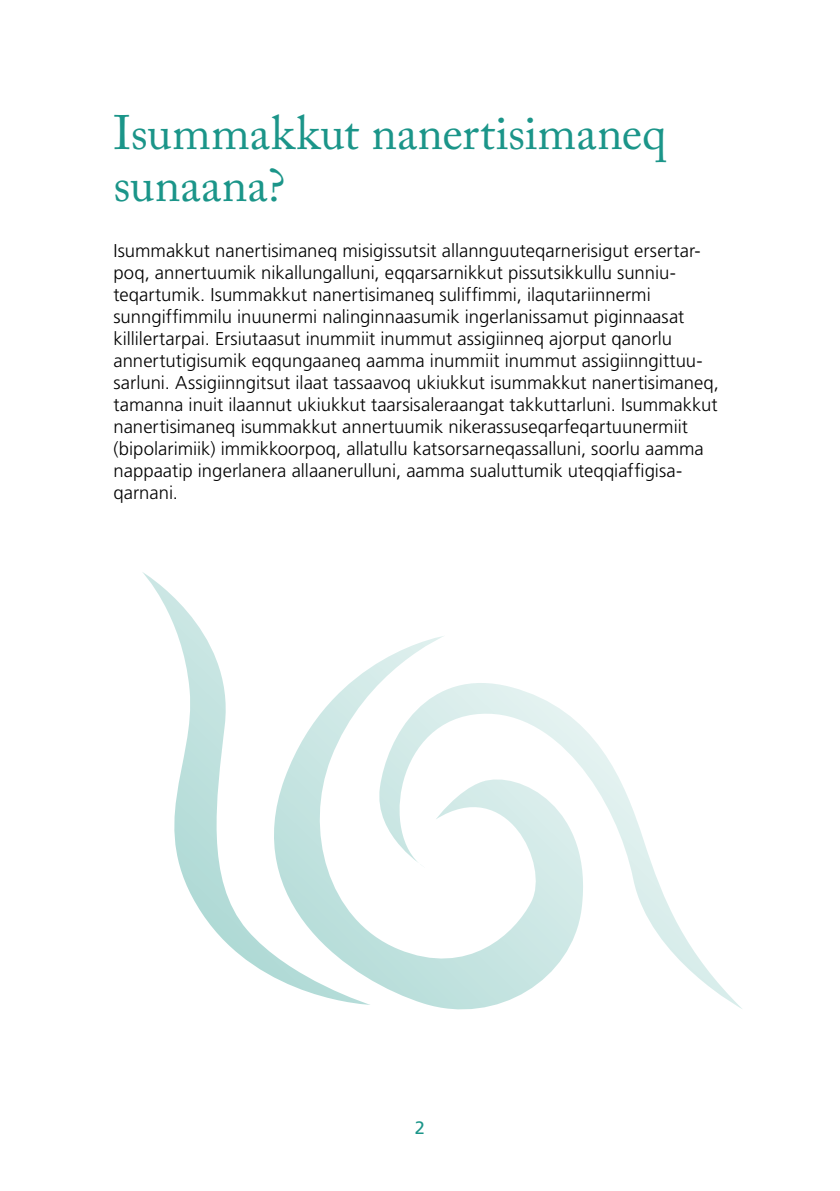
<style>
.page{position:relative;width:840px;height:1191px;background:#fff}
.page>*{position:absolute;margin:0;border:0;box-sizing:border-box;transform-origin:0 0}
.t1{font:48px/52px "Adobe Caslon Pro";letter-spacing:-.005em;color:#1b9589}
.t2{font:300 18.4px/22px "Frutiger LT Std";color:#000}
.t3{font:18px "Frutiger LT Std";color:#1b9589}
</style>
<div class="page">
<svg style="left:594px;top:740px;width:148px;height:269px"></svg>
<svg style="left:370px;top:636px;width:224px;height:374px"></svg>
<svg style="left:142px;top:572px;width:228px;height:433px"></svg>
<h1 class="t1" style="left:113px;top:106px;width:554px">Isummakkut nanertisimaneq sunaana?</h1>
<p class="t2" style="left:113px;top:240px;width:606px">Isummakkut nanertisimaneq misigissutsit allannguuteqarnerisigut ersertar&shy;poq, annertuumik nikallungalluni, eqqarsarnikkut pissutsikkullu sunniu&shy;teqartumik. Isummakkut nanertisimaneq suliffimmi, ilaqutariinnermi sunngiffimmilu inuunermi nalinginnaasumik ingerlanissamut piginnaasat killilertarpai. Ersiutaasut inummiit inummut assigiinneq ajorput qanorlu annertutigisumik eqqungaaneq aamma inummiit inummut assigiinngittuu&shy;sarluni. Assigiinngitsut ilaat tassaavoq ukiukkut isummakkut nanertisimaneq, tamanna inuit ilaannut ukiukkut taarsisaleraangat takkuttarluni. Isummakkut nanertisimaneq isummakkut annertuumik nikerassuseqarfeqartuunermiit (bipolarimiik) immikkoorpoq, allatullu katsorsarneqassalluni, soorlu aamma nappaatip ingerlanera allaanerulluni, aamma sualuttumik uteqqiaffigisa&shy;qarnani.</p>
<p class="t3" style="left:415px;top:1117px;width:12px">2</p>
</div>
